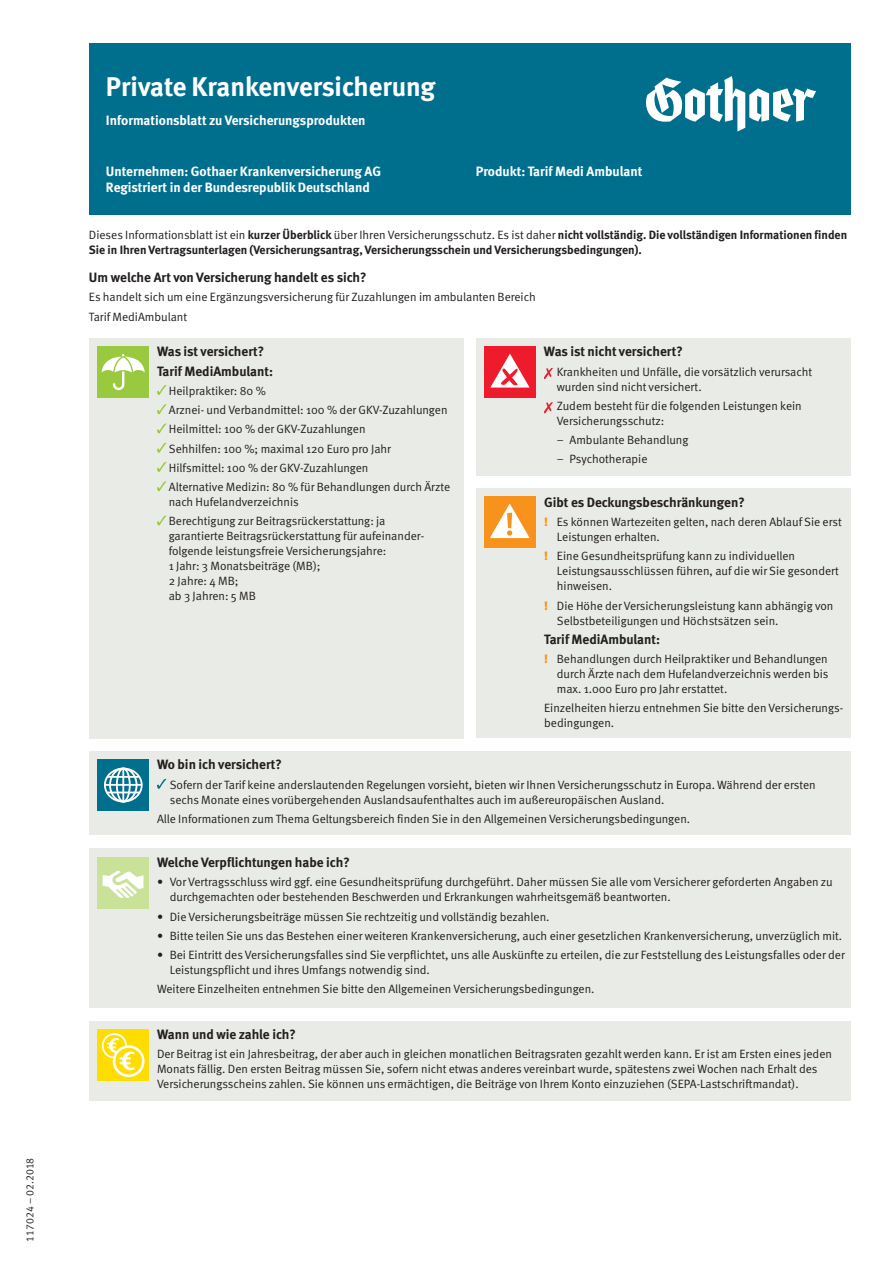
<style>
.page{position:relative;width:893px;height:1263px;background:#fff}
.page>*{position:absolute;margin:0;border:0;box-sizing:border-box;transform-origin:0 0}
.t1{font:700 27px "Meta";color:#fff}
.t2{font:700 13.5px/19.2px "Meta";color:#231f20}
.t3{font:700 13.5px "Meta";color:#fff}
.t4{font:12px/15px "Meta Normal";color:#231f20}
.t5{font:700 12px "Meta";color:#231f20}
.t6{font:10.5px "Meta Normal LF";color:#231f20}
.s1{font-family:"Meta";font-weight:700}
.s2{font-family:"Meta";font-weight:900;color:#f7931d}
</style>
<div class="page">
<div style="left:89px;top:43px;width:761px;height:171px;background:#006f8e"></div>
<svg style="left:646px;top:76px;width:170px;height:56px"></svg>
<div style="left:89px;top:338px;width:374px;height:400px;background:#e9ebe7"></div>
<svg style="left:157px;top:385px;width:10px;height:10px"></svg>
<svg style="left:157px;top:404px;width:10px;height:10px"></svg>
<svg style="left:157px;top:423px;width:10px;height:10px"></svg>
<svg style="left:157px;top:443px;width:10px;height:10px"></svg>
<svg style="left:157px;top:462px;width:10px;height:10px"></svg>
<svg style="left:157px;top:481px;width:10px;height:10px"></svg>
<svg style="left:157px;top:515px;width:10px;height:10px"></svg>
<div style="left:98px;top:346px;width:51px;height:51px;background:#98c93e"></div>
<svg style="left:102px;top:354px;width:43px;height:36px"></svg>
<div style="left:476px;top:338px;width:374px;height:137px;background:#e9ebe7"></div>
<svg style="left:544px;top:368px;width:9px;height:11px"></svg>
<svg style="left:544px;top:402px;width:9px;height:11px"></svg>
<div style="left:484px;top:346px;width:51px;height:51px;background:#ee1b2d"></div>
<svg style="left:490px;top:354px;width:39px;height:34px"></svg>
<div style="left:89px;top:751px;width:761px;height:84px;background:#e9ebe7"></div>
<svg style="left:157px;top:779px;width:9px;height:10px"></svg>
<svg style="left:97px;top:759px;width:51px;height:51px;fill:#006f8e"></svg>
<div style="left:104px;top:768px;width:39px;height:34px;border:2px solid #fff;border-radius:50%"></div>
<div style="left:109px;top:768px;width:28px;height:34px;border:2px solid #fff;border-radius:50%"></div>
<div style="left:116px;top:768px;width:15px;height:34px;border:2px solid #fff;border-radius:50%"></div>
<hr style="left:122px;top:768px;width:2px;height:33px;background:#fff">
<hr style="left:107px;top:776px;width:32px;height:2px;background:#fff">
<hr style="left:107px;top:791px;width:33px;height:2px;background:#fff">
<hr style="left:105px;top:784px;width:37px;height:2px;background:#fff">
<div style="left:89px;top:848px;width:761px;height:160px;background:#e9ebe7"></div>
<div style="left:97px;top:857px;width:51px;height:51px;background:#cae19a"></div>
<svg style="left:103px;top:871px;width:41px;height:27px"></svg>
<div style="left:89px;top:1021px;width:761px;height:79px;background:#e9ebe7"></div>
<div style="left:97px;top:1029px;width:51px;height:51px;background:#ffdd01"></div>
<svg style="left:103px;top:1034px;width:23px;height:23px"></svg>
<div style="left:102px;top:1033px;width:25px;height:25px;border:2px solid #fff;border-radius:50%"></div>
<svg style="left:114px;top:1046px;width:29px;height:30px"></svg>
<div style="left:113px;top:1045px;width:32px;height:32px;border:3px solid #fff;border-radius:50%"></div>
<svg style="left:107px;top:1038px;width:27px;height:32px"></svg>
<div style="left:476px;top:488px;width:374px;height:250px;background:#e9ebe7"></div>
<div style="left:484px;top:497px;width:51px;height:51px;background:#f7931d"></div>
<svg style="left:490px;top:503px;width:40px;height:35px"></svg>
<p class="t6" style="left:26px;top:1241px;width:85px;rotate:-90deg">117024 – 02.2018</p>
<h1 class="t1" style="left:106px;top:77px;width:331px">Private Krankenversicherung</h1>
<p class="t3" style="left:106px;top:116px;width:261px">Informationsblatt zu Versicherungsprodukten</p>
<p class="t3" style="left:106px;top:166px;width:277px">Unternehmen: Gothaer Krankenversicherung AG</p>
<p class="t3" style="left:476px;top:166px;width:168px">Produkt: Tarif Medi Ambulant</p>
<p class="t3" style="left:106px;top:183px;width:265px">Registriert in der Bundesrepublik Deutschland</p>
<p class="t4" style="left:89px;top:229px;width:760px">Dieses Informationsblatt ist ein <span class="s1">kurzer Überblick</span> über Ihren Versicherungsschutz. Es ist daher <span class="s1">nicht vollständig. Die vollständigen Informationen finden</span></p>
<p class="t5" style="left:89px;top:246px;width:554px">Sie in Ihren Vertragsunterlagen (Versicherungsantrag, Versicherungsschein und Versicherungsbedingungen).</p>
<p class="t2" style="left:89px;top:269px;width:279px">Um welche Art von Versicherung handelt es sich?</p>
<p class="t4" style="left:89px;top:289px;width:448px;line-height:19.2px">Es handelt sich um eine Ergänzungsversicherung für Zuzahlungen im ambulanten Bereich<br>Tarif MediAmbulant</p>
<p class="t2" style="left:157px;top:343px;width:117px">Was ist versichert?<br>Tarif MediAmbulant:</p>
<p class="t4" style="left:169px;top:382px;width:283px;line-height:19.2px">Heilpraktiker: 80 %<br>Arznei- und Verbandmittel: 100 % der GKV-Zuzahlungen Heilmittel: 100 % der GKV-Zuzahlungen<br>Sehhilfen: 100 %; maximal 120 Euro pro Jahr<br>Hilfsmittel: 100 % der GKV-Zuzahlungen<br>Alternative Medizin: 80 % für Behandlungen durch Ärzte</p>
<p class="t4" style="left:169px;top:494px;width:218px;line-height:19.2px">nach Hufelandverzeichnis<br>Berechtigung zur Beitragsrückerstattung: ja</p>
<p class="t4" style="left:169px;top:530px;width:257px">garantierte Beitragsrückerstattung für aufeinander&shy;folgende leistungsfreie Versicherungsjahre:<br>1 Jahr: 3 Monatsbeiträge (MB);<br>2 Jahre: 4 MB;<br>ab 3 Jahren: 5 MB</p>
<p class="t2" style="left:544px;top:343px;width:140px">Was ist nicht versichert?</p>
<p class="t4" style="left:557px;top:365px;width:257px">Krankheiten und Unfälle, die vorsätzlich verursacht wurden sind nicht versichert.</p>
<p class="t4" style="left:557px;top:399px;width:247px">Zudem besteht für die folgenden Leistungen kein<br>Versicherungsschutz:</p>
<p class="t4" style="left:557px;top:431px;width:133px;line-height:19.2px">− Ambulante Behandlung − Psychotherapie</p>
<p class="t2" style="left:544px;top:494px;width:202px">Gibt es Deckungsbeschränkungen?</p>
<p class="t4" style="left:557px;top:515px;width:286px;text-indent:-13px"><span class="s2">!</span> Es können Wartezeiten gelten, nach deren Ablauf Sie erst<br>Leistungen erhalten.</p>
<p class="t4" style="left:557px;top:550px;width:284px;text-indent:-13px"><span class="s2">!</span> Eine Gesundheitsprüfung kann zu individuellen<br>Leistungsausschlüssen führen, auf die wir Sie gesondert hinweisen.</p>
<p class="t4" style="left:557px;top:599px;width:278px;text-indent:-13px"><span class="s2">!</span> Die Höhe der Versicherungsleistung kann abhängig von<br>Selbstbeteiligungen und Höchstsätzen sein.</p>
<p class="t2" style="left:544px;top:631px;width:117px">Tarif MediAmbulant:</p>
<p class="t4" style="left:557px;top:652px;width:273px;text-align:justify;text-indent:-13px"><span class="s2">!</span> Behandlungen durch Heilpraktiker und Behandlungen durch Ärzte nach dem Hufelandverzeichnis werden bis max. 1.000 Euro pro Jahr erstattet.</p>
<p class="t4" style="left:544px;top:702px;width:301px">Einzelheiten hierzu entnehmen Sie bitte den Versicherungs&shy;bedingungen.</p>
<p class="t2" style="left:157px;top:756px;width:126px">Wo bin ich versichert?</p>
<p class="t4" style="left:170px;top:778px;width:647px">Sofern der Tarif keine anderslautenden Regelungen vorsieht, bieten wir Ihnen Versicherungsschutz in Europa. Während der ersten sechs Monate eines vorübergehenden Auslandsaufenthaltes auch im außereuropäischen Ausland.</p>
<p class="t4" style="left:157px;top:812px;width:535px">Alle Informationen zum Thema Geltungsbereich finden Sie in den Allgemeinen Versicherungsbedingungen.</p>
<p class="t2" style="left:157px;top:854px;width:194px">Welche Verpflichtungen habe ich?</p>
<p class="t4" style="left:170px;top:876px;width:664px;text-indent:-13px">• Vor Vertragsschluss wird ggf. eine Gesundheitsprüfung durchgeführt. Daher müssen Sie alle vom Versicherer geforderten Angaben zu durchgemachten oder bestehenden Beschwerden und Erkrankungen wahrheitsgemäß beantworten.</p>
<p class="t4" style="left:157px;top:910px;width:394px">• Die Versicherungsbeiträge müssen Sie rechtzeitig und vollständig bezahlen.</p>
<p class="t4" style="left:157px;top:929px;width:687px">• Bitte teilen Sie uns das Bestehen einer weiteren Krankenversicherung, auch einer gesetzlichen Krankenversicherung, unverzüglich mit.</p>
<p class="t4" style="left:170px;top:948px;width:676px;text-indent:-13px">• Bei Eintritt des Versicherungsfalles sind Sie verpflichtet, uns alle Auskünfte zu erteilen, die zur Feststellung des Leistungsfalles oder der<br>Leistungspflicht und ihres Umfangs notwendig sind.</p>
<p class="t4" style="left:157px;top:983px;width:439px">Weitere Einzelheiten entnehmen Sie bitte den Allgemeinen Versicherungsbedingungen.</p>
<p class="t2" style="left:157px;top:1026px;width:140px">Wann und wie zahle ich?</p>
<p class="t4" style="left:157px;top:1048px;width:676px">Der Beitrag ist ein Jahresbeitrag, der aber auch in gleichen monatlichen Beitragsraten gezahlt werden kann. Er ist am Ersten eines jeden<br>Monats fällig. Den ersten Beitrag müssen Sie, sofern nicht etwas anderes vereinbart wurde, spätestens zwei Wochen nach Erhalt des<br>Versicherungsscheins zahlen. Sie können uns ermächtigen, die Beiträge von Ihrem Konto einzuziehen (SEPA-Lastschriftmandat).</p>
</div>
